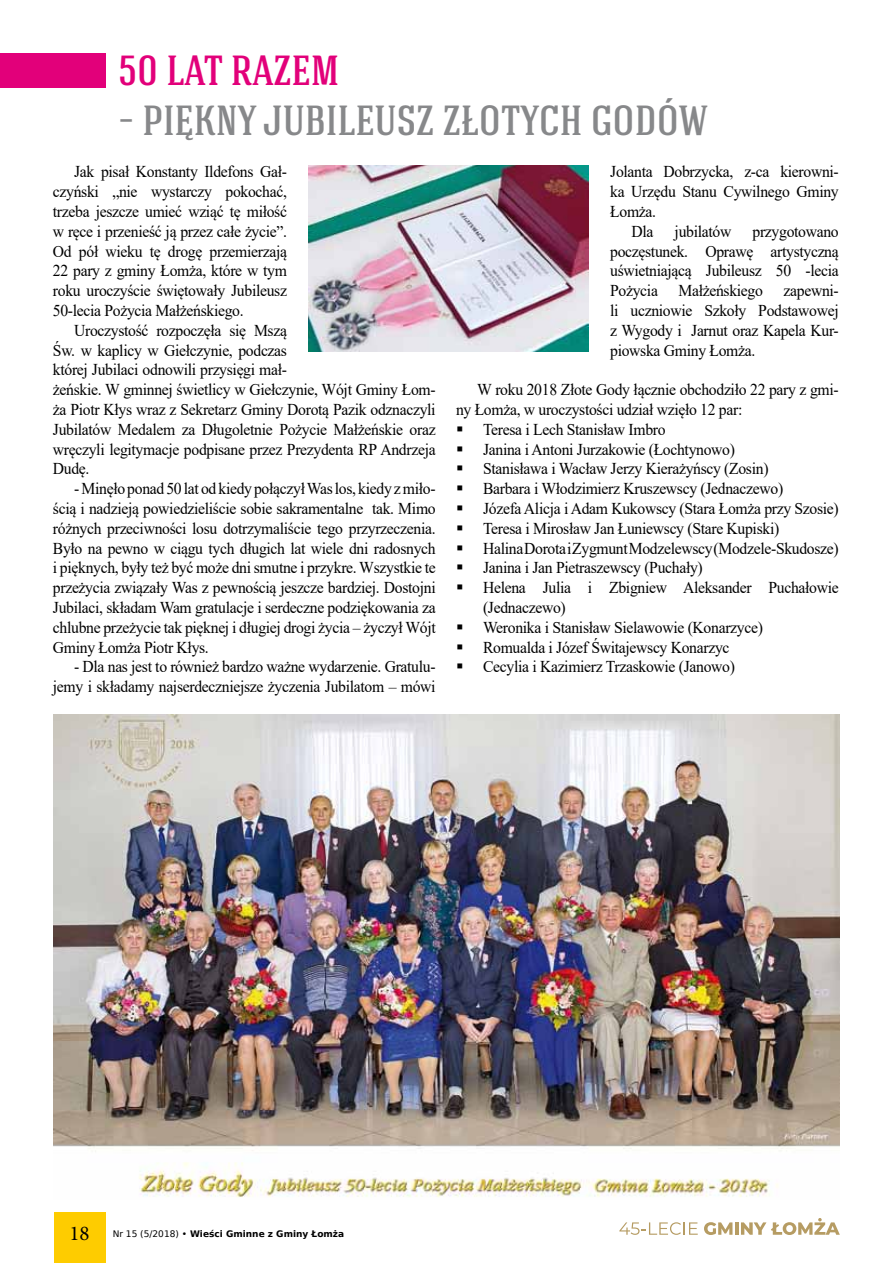
<style>
.page{position:relative;width:893px;height:1263px;background:#fff}
.page>*{position:absolute;margin:0;border:0;box-sizing:border-box;transform-origin:0 0}
.t1{font:500 42px "Hagin Caps";color:#87888a}
.t2{font:500 42px "Hagin Caps";color:#e2007a}
.t3{font:21px "Minion Pro";color:#000}
.t4{font:16.5px/19.8px "Times New Roman";letter-spacing:-.02em;color:#000;text-align:justify;scale:.95 1}
.t5{font:700 9px "DejaVu Sans";color:#000}
.s1{font-weight:400}
</style>
<div class="page">
<div style="left:54px;top:1212px;width:51px;height:51px;background:#fecc00"></div>
<svg style="left:619px;top:1222px;width:79px;height:13px"></svg>
<svg style="left:704px;top:1218px;width:136px;height:17px"></svg>
<img style="left:53px;top:714px;width:787px;height:484px">
<img style="left:308px;top:166px;width:281px;height:186px">
<div style="left:0;top:53px;width:105px;height:34px;background:#e2007a"></div>
<h1 class="t2" style="left:119px;top:43px;width:222px">50 LAT RAZEM</h1>
<h1 class="t1" style="left:119px;top:94px;width:590px">– PIĘKNY JUBILEUSZ ZŁOTYCH GODÓW</h1>
<p class="t4" style="left:53px;top:161px;width:248px;text-indent:21px">Jak pisał Konstanty Ildefons Gał&shy;czyński „nie wystarczy pokochać, trzeba jeszcze umieć wziąć tę miłość w ręce i przenieść ją przez całe życie”.<br>Od pół wieku tę drogę przemierzają 22 pary z gminy Łomża, które w tym roku uroczyście świętowały Jubileusz 50-lecia Pożycia Małżeńskiego.</p>
<p class="t4" style="left:53px;top:320px;width:404px;text-align:left;text-indent:21px">Uroczystość rozpoczęła się Mszą<br>Św. w kaplicy w Giełczynie, podczas<br>której Jubilaci odnowili przysięgi mał-<br>żeńskie. W gminnej świetlicy w Giełczynie, Wójt Gminy Łom&shy;ża Piotr Kłys wraz z Sekretarz Gminy Dorotą Pazik odznaczyli Jubilatów Medalem za Długoletnie Pożycie Małżeńskie oraz wręczyli legitymacje podpisane przez Prezydenta RP Andrzeja Dudę.</p>
<p class="t4" style="left:53px;top:478px;width:404px;text-indent:21px">- Minęło ponad 50 lat od kiedy połączył Was los, kiedy z miło&shy;ścią i nadzieją powiedzieliście sobie sakramentalne tak. Mimo różnych przeciwności losu dotrzymaliście tego przyrzeczenia.<br>Było na pewno w ciągu tych długich lat wiele dni radosnych i pięknych, były też być może dni smutne i przykre. Wszystkie te przeżycia związały Was z pewnością jeszcze bardziej. Dostojni Jubilaci, składam Wam gratulacje i serdeczne podziękowania za chlubne przeżycie tak pięknej i długiej drogi życia – życzył Wójt Gminy Łomża Piotr Kłys.</p>
<p class="t4" style="left:53px;top:656px;width:404px;text-align:right">- Dla nas jest to również bardzo ważne wydarzenie. Gratulu&shy;jemy i składamy najserdeczniejsze życzenia Jubilatom – mówi</p>
<p class="t4" style="left:610px;top:161px;width:242px">Jolanta Dobrzycka, z-ca kierowni-</p>
<p class="t4" style="left:610px;top:181px;width:242px">ka Urzędu Stanu Cywilnego Gminy</p>
<p class="t4" style="left:610px;top:201px;width:50px">Łomża.</p>
<p class="t4" style="left:631px;top:221px;width:25px">Dla</p>
<p class="t4" style="left:675px;top:221px;width:61px">jubilatów</p>
<p class="t4" style="left:610px;top:221px;width:242px;text-indent:142px">przygotowano poczęstunek. Oprawę artystyczną uświetniającą Jubileusz 50 -lecia Pożycia Małżeńskiego zapewni&shy;li uczniowie Szkoły Podstawowej z Wygody i Jarnut oraz Kapela Kur&shy;piowska Gminy Łomża.</p>
<p class="t4" style="left:456px;top:379px;width:404px;text-indent:21px">W roku 2018 Złote Gody łącznie obchodziło 22 pary z gmi&shy;ny Łomża, w uroczystości udział wzięło 12 par:</p>
<p class="t4" style="left:456px;top:419px;width:222px">▪ Teresa i Lech Stanisław Imbro</p>
<p class="t4" style="left:456px;top:439px;width:295px">▪ Janina i Antoni Jurzakowie (Łochtynowo)</p>
<p class="t4" style="left:456px;top:458px;width:330px">▪ Stanisława i Wacław Jerzy Kierażyńscy (Zosin)</p>
<p class="t4" style="left:456px;top:478px;width:346px">▪ Barbara i Włodzimierz Kruszewscy (Jednaczewo)</p>
<p class="t4" style="left:456px;top:498px;width:404px">▪ Józefa Alicja i Adam Kukowscy (Stara Łomża przy Szosie)</p>
<p class="t4" style="left:456px;top:518px;width:342px">▪ Teresa i Mirosław Jan Łuniewscy (Stare Kupiski)</p>
<p class="t4" style="left:456px;top:538px;width:404px">▪ Halina Dorota i Zygmunt Modzelewscy (Modzele-Skudosze)</p>
<p class="t4" style="left:456px;top:557px;width:261px">▪ Janina i Jan Pietraszewscy (Puchały)</p>
<p class="t4" style="left:483px;top:577px;width:376px;text-indent:-27px">▪ Helena Julia i Zbigniew Aleksander Puchałowie (Jednaczewo)</p>
<p class="t4" style="left:456px;top:617px;width:324px">▪ Weronika i Stanisław Sielawowie (Konarzyce)</p>
<p class="t4" style="left:456px;top:637px;width:289px">▪ Romualda i Józef Świtajewscy Konarzyc</p>
<p class="t4" style="left:456px;top:656px;width:295px">▪ Cecylia i Kazimierz Trzaskowie (Janowo)</p>
<p class="t3" style="left:69px;top:1219px;width:22px">18</p>
<p class="t5" style="left:113px;top:1226px;width:233px"><span class="s1">Nr 15 (5/2018) •</span> Wieści Gminne z Gminy Łomża</p>
</div>
